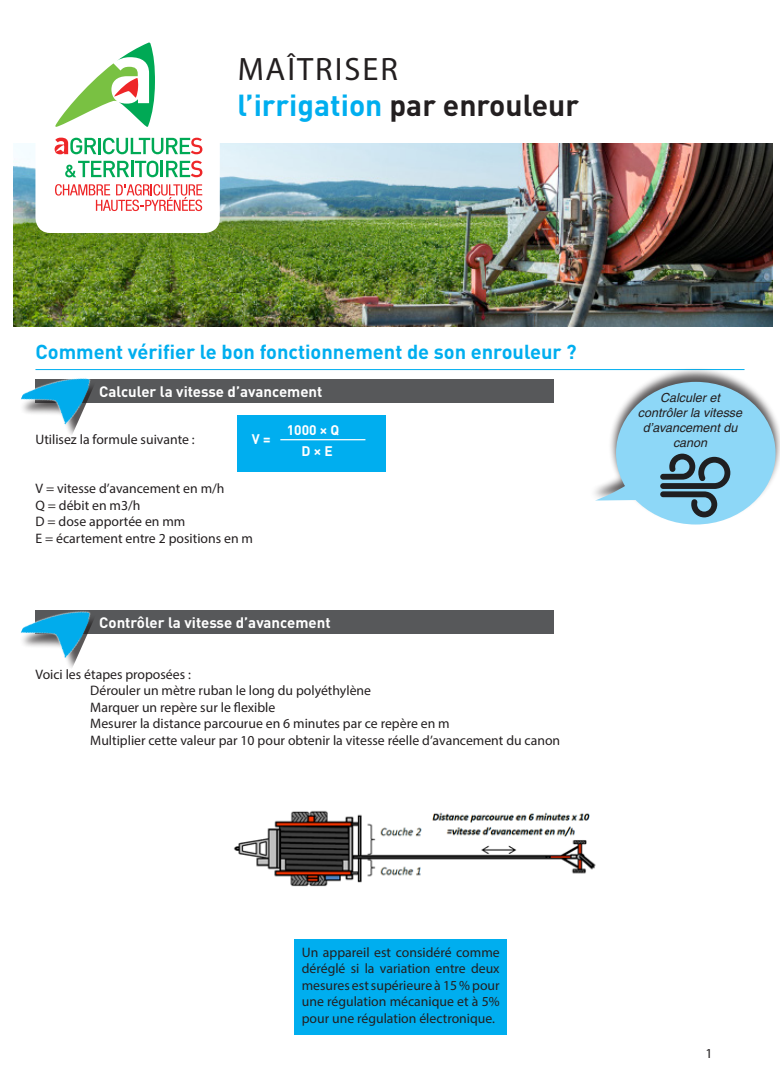
<style>
.page{position:relative;width:780px;height:1088px;background:#fff}
.page>*{position:absolute;margin:0;border:0;box-sizing:border-box;transform-origin:0 0}
.t1{font:32.5px "Myriad Pro";letter-spacing:.06em;color:#231f20}
.t2{font:700 30px "DIN";color:#00aeef}
.Titre_1{font:700 20px "DIN";color:#00aeef}
.Titre_2{font:700 15px "DIN";color:#fff}
.t3{font:13.75px/16.5px "Myriad Pro";color:#231f20;text-align:justify}
.t4{font:700 13.75px "DIN";color:#fff}
.t5{font:italic 12.5px/15px "Helvetica";color:#231f20;text-align:center}
.s1{color:#231f20}
</style>
<div class="page">
<img style="left:13px;top:144px;width:759px;height:182px">
<svg style="left:35px;top:42px;width:185px;height:191px"></svg>
<svg style="left:55px;top:184px;width:147px;height:27px"></svg>
<svg style="left:65px;top:161px;width:137px;height:16px"></svg>
<svg style="left:55px;top:138px;width:41px;height:16px"></svg>
<hr style="left:98px;top:138px;width:3px;height:16px;background:#00a955">
<svg style="left:103px;top:138px;width:99px;height:16px"></svg>
<svg style="left:55px;top:43px;width:100px;height:84px"></svg>
<hr style="left:35px;top:369px;width:709px;height:1px;background:#00aeef">
<div style="left:35px;top:379px;width:519px;height:23px;background:#57585a"></div>
<div style="left:35px;top:610px;width:519px;height:23px;background:#57585a"></div>
<div style="left:19px;top:615px;width:80px;height:54px;background:#231f20;opacity:.75"></div>
<svg style="left:19px;top:615px;width:75px;height:47px"></svg>
<img style="left:19px;top:611px;width:73px;height:49px">
<div style="left:19px;top:381px;width:80px;height:55px;background:#231f20;opacity:.75"></div>
<svg style="left:19px;top:369px;width:75px;height:60px"></svg>
<img style="left:19px;top:369px;width:73px;height:58px">
<div style="left:589px;top:367px;width:191px;height:158px;background:#231f20;opacity:.75"></div>
<div style="left:616px;top:382px;width:159px;height:142px;background:#8dd7f7;border-radius:50%"></div>
<div style="left:237px;top:415px;width:149px;height:57px;background:#00aeef"></div>
<hr style="left:280px;top:439px;width:85px;height:1px;background:#fff">
<img style="left:234px;top:810px;width:362px;height:77px">
<div style="left:295px;top:939px;width:212px;height:95px;background:#00aeef"></div>
<svg style="left:592px;top:454px;width:145px;height:63px"></svg>
<p class="t1" style="left:238px;top:49px;width:161px">MAÎTRISER</p>
<p class="t2" style="left:237px;top:85px;width:343px">l’irrigation <span class="s1">par enrouleur</span></p>
<p class="Titre_1" style="left:35px;top:338px;width:542px">Comment vérifier le bon fonctionnement de son enrouleur ?</p>
<p class="Titre_2" style="left:99px;top:382px;width:225px">Calculer la vitesse d’avancement</p>
<p class="t5" style="left:638px;top:390px;width:106px">Calculer et contrôler la vitesse d’avancement du</p>
<p class="t4" style="left:287px;top:421px;width:54px">1000 × Q</p>
<p class="t4" style="left:301px;top:442px;width:33px">D × E</p>
<p class="t3" style="left:35px;top:431px;width:161px">Utilisez la formule suivante :</p>
<p class="t3" style="left:35px;top:480px;width:190px">V = vitesse d’avancement en m/h</p>
<p class="t3" style="left:35px;top:497px;width:106px">Q = débit en m3/h</p>
<p class="t3" style="left:35px;top:513px;width:151px">D = dose apportée en mm</p>
<p class="t3" style="left:35px;top:530px;width:219px">E = écartement entre 2 positions en m</p>
<p class="t4" style="left:252px;top:430px;width:20px">V =</p>
<p class="t5" style="left:673px;top:435px;width:36px">canon</p>
<p class="Titre_2" style="left:99px;top:613px;width:233px">Contrôler la vitesse d’avancement</p>
<p class="t3" style="left:35px;top:666px;width:157px">Voici les étapes proposées :</p>
<p class="t3" style="left:90px;top:682px;width:282px">Dérouler un mètre ruban le long du polyéthylène</p>
<p class="t3" style="left:90px;top:699px;width:187px">Marquer un repère sur le flexible</p>
<p class="t3" style="left:90px;top:715px;width:361px">Mesurer la distance parcourue en 6 minutes par ce repère en m</p>
<p class="t3" style="left:90px;top:732px;width:471px">Multiplier cette valeur par 10 pour obtenir la vitesse réelle d’avancement du canon</p>
<p class="t3" style="left:302px;top:943px;width:199px">Un appareil est considéré comme déréglé si la variation entre deux mesures est supérieure à 15 % pour une régulation mécanique et à 5% pour une régulation électronique.</p>
<p class="t3" style="left:705px;top:1045px;width:9px">1</p>
</div>
